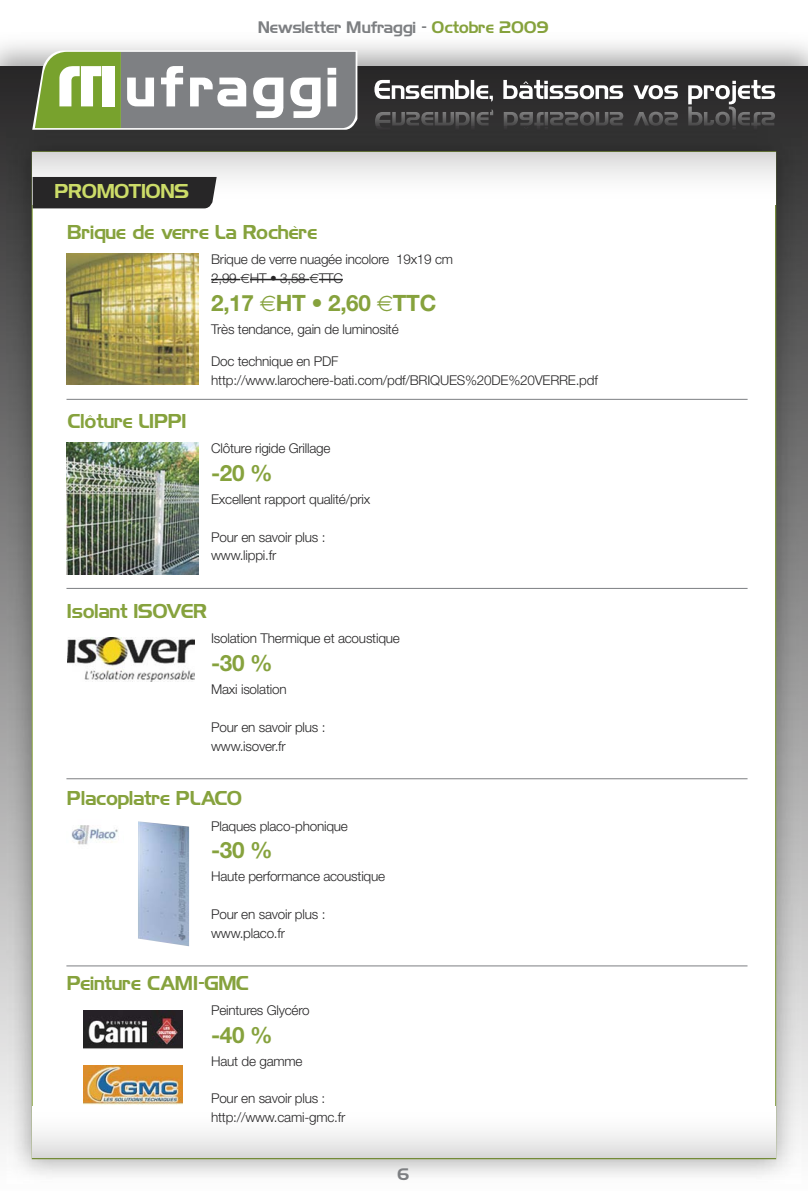
<style>
.page{position:relative;width:808px;height:1191px;background:#fff}
.page>*{position:absolute;margin:0;border:0;box-sizing:border-box;transform-origin:0 0}
.t1{font:700 22.5px "Helvetica Neue";letter-spacing:-.015em;color:#86a23d}
.t2{font:18px "Hancock Park Laser";color:#86a23d}
.t3{font:18px "Hancock Park Laser";letter-spacing:-.04em;color:#ccdc68}
.t4{font:15px "Hancock Park Laser";color:#7d7f82}
.t5{font:300 13.5px/18.9px "Helvetica Neue";letter-spacing:-.015em;color:#272627}
.s1{color:#86a23d}
</style>
<div class="page">
<div style="left:0;top:66px;width:808px;height:1125px;background:linear-gradient(to bottom,#272627,#fdfdfd)"></div>
<img style="left:6px;top:126px;width:795px;height:1058px">
<div style="left:33px;top:152px;width:742px;height:1006px;background:#fff"></div>
<svg style="left:32px;top:50px;width:325px;height:80px"></svg>
<svg style="left:374px;top:80px;width:401px;height:24px"></svg>
<img style="left:375px;top:107px;width:400px;height:19px">
<div style="left:376px;top:126px;width:381px;height:5px;background:#313131"></div>
<div style="left:33px;top:177px;width:184px;height:31px;background:#272627"></div>
<hr style="left:250px;top:279px;width:59px;height:1px;background:#272627">
<img style="left:67px;top:253px;width:131px;height:132px">
<hr style="left:66px;top:399px;width:681px;height:1px;background:#7d7f82">
<img style="left:66px;top:442px;width:132px;height:132px">
<hr style="left:66px;top:588px;width:681px;height:1px;background:#7d7f82">
<img style="left:67px;top:637px;width:128px;height:45px">
<hr style="left:66px;top:778px;width:681px;height:1px;background:#7d7f82">
<img style="left:138px;top:821px;width:51px;height:125px">
<img style="left:71px;top:825px;width:47px;height:20px">
<hr style="left:66px;top:965px;width:681px;height:1px;background:#7d7f82">
<img style="left:83px;top:1010px;width:100px;height:39px">
<img style="left:83px;top:1065px;width:100px;height:39px">
<svg style="left:211px;top:278px;width:30px;height:3px"></svg>
<svg style="left:309px;top:278px;width:34px;height:3px"></svg>
<h2 class="t3" style="left:55px;top:181px;width:136px">PROMOTIONS</h2>
<p class="t4" style="left:259px;top:19px;width:292px">Newsletter Mufraggi - <span class="s1">Octobre 2009</span></p>
<h2 class="t2" style="left:68px;top:222px;width:251px">Brique de verre La Rochère</h2>
<h2 class="t2" style="left:68px;top:411px;width:121px">Clôture LIPPI</h2>
<p class="t5" style="left:211px;top:251px;width:243px">Brique de verre nuagée incolore 19x19 cm<br>2,99 HT • 3,58 TTC</p>
<h1 class="t1" style="left:211px;top:295px;width:227px">2,17 HT • 2,60 TTC</h1>
<p class="t5" style="left:211px;top:320px;width:189px">Très tendance, gain de luminosité</p>
<p class="t5" style="left:211px;top:353px;width:388px">Doc technique en PDF http://www.larochere-bati.com/pdf/BRIQUES%20DE%20VERRE.pdf</p>
<p class="t5" style="left:211px;top:440px;width:121px">Clôture rigide Grillage</p>
<h1 class="t1" style="left:211px;top:465px;width:63px">-20 %</h1>
<p class="t5" style="left:211px;top:491px;width:161px">Excellent rapport qualité/prix</p>
<p class="t5" style="left:211px;top:528px;width:116px">Pour en savoir plus : www.lippi.fr</p>
<h2 class="t2" style="left:68px;top:601px;width:142px">Isolant ISOVER</h2>
<p class="t5" style="left:211px;top:630px;width:190px">Isolation Thermique et acoustique</p>
<h1 class="t1" style="left:211px;top:655px;width:63px">-30 %</h1>
<p class="t5" style="left:211px;top:681px;width:77px">Maxi isolation</p>
<p class="t5" style="left:211px;top:719px;width:116px">Pour en savoir plus : www.isover.fr</p>
<h2 class="t2" style="left:68px;top:788px;width:176px">Placoplatre PLACO</h2>
<p class="t5" style="left:211px;top:817px;width:138px">Plaques placo-phonique</p>
<h1 class="t1" style="left:211px;top:842px;width:63px">-30 %</h1>
<p class="t5" style="left:211px;top:868px;width:176px">Haute performance acoustique</p>
<p class="t5" style="left:211px;top:906px;width:116px">Pour en savoir plus : www.placo.fr</p>
<h2 class="t2" style="left:68px;top:972px;width:183px">Peinture CAMI-GMC</h2>
<p class="t5" style="left:211px;top:1002px;width:100px">Peintures Glycéro</p>
<h1 class="t1" style="left:211px;top:1026px;width:63px">-40 %</h1>
<p class="t5" style="left:211px;top:1052px;width:93px">Haut de gamme</p>
<p class="t5" style="left:211px;top:1090px;width:136px">Pour en savoir plus : http://www.cami-gmc.fr</p>
<p class="t4" style="left:398px;top:1165px;width:14px">6</p>
</div>
